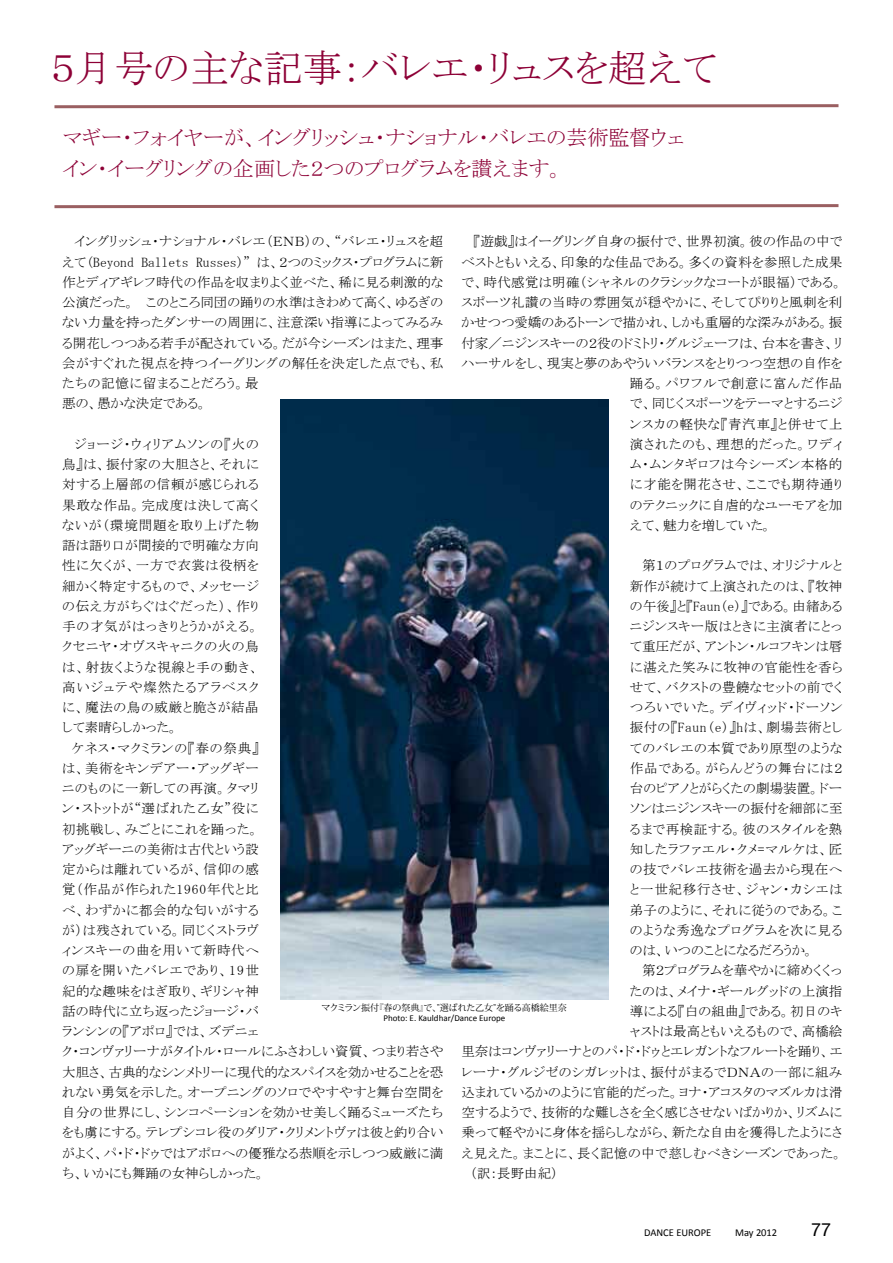
<style>
.page{position:relative;width:893px;height:1263px;background:#fff}
.page>*{position:absolute;margin:0;border:0;box-sizing:border-box;transform-origin:0 0}
.t1{font:39px "MS P Mincho";color:#8d0036}
.t2{font:21px/31.5px "MS P Mincho";color:#8d0036}
.t3{font:18px "Helvetica Neue";color:#000}
.t4{font:13.5px/20.2px "MS P Mincho";letter-spacing:.025em;color:#000}
.t5{font:13.5px "MS P Mincho";color:#000}
.t6{font:13.5px "MS Mincho";color:#000}
.t7{font:13.5px "MS P Mincho";letter-spacing:.045em;color:#000}
.t8{font:13.5px "MS P Mincho";letter-spacing:.005em;color:#000}
.t9{font:13.5px "MS P Mincho";letter-spacing:.055em;color:#000}
.t10{font:13.5px "MS P Mincho";letter-spacing:.06em;color:#000}
.t11{font:10.5px "Calibri";color:#000}
.t12{font:9px "Koz Min Pro";letter-spacing:-.01em;color:#000}
.t13{font:9px "Calibri";color:#000}
.s1{font-family:"MS Mincho"}
.s2{font-family:"MS P Mincho"}
</style>
<div class="page">
<img style="left:280px;top:400px;width:329px;height:599px">
<svg style="left:54px;top:104px;width:785px;height:5px"></svg>
<svg style="left:54px;top:204px;width:785px;height:5px"></svg>
<h1 class="t1" style="left:50px;top:48px;width:668px">５月号の主な記事：バレエ・リュスを超えて</h1>
<h2 class="t2" style="left:63px;top:121px;width:623px">マギー・フォイヤーが、イングリッシュ・ナショナル・バレエの芸術監督ウェイン・イーグリングの企画した２つのプログラムを讃えます。</h2>
<p class="t4" style="left:474px;top:231px;width:370px">『遊戯』はイーグリング自身の振付で、世界初演。彼の作品の中で</p>
<p class="t4" style="left:461px;top:251px;width:383px">ベストともいえる、印象的な佳品である。多くの資料を参照した成果</p>
<p class="t4" style="left:461px;top:272px;width:383px">で、時代感覚は明確（シャネルのクラシックなコートが眼福）である。</p>
<p class="t4" style="left:461px;top:292px;width:383px">スポーツ礼讃の当時の雰囲気が穏やかに、そしてぴりりと風刺を利</p>
<p class="t5" style="left:461px;top:316px;width:383px">かせつつ愛嬌のあるトーンで描かれ、しかも重層的な深みがある。振</p>
<p class="t4" style="left:461px;top:332px;width:383px">付家／ニジンスキーの２役のドミトリ・グルジェーフは、台本を書き、リ</p>
<p class="t4" style="left:461px;top:353px;width:383px">ハーサルをし、現実と夢のあやういバランスをとりつつ空想の自作を</p>
<p class="t10" style="left:630px;top:376px;width:214px">踊る。パワフルで創意に富んだ作品</p>
<p class="t4" style="left:630px;top:393px;width:214px">で、同じくスポーツをテーマとするニジ</p>
<p class="t7" style="left:630px;top:417px;width:214px">ンスカの軽快な『青汽車』と併せて上</p>
<p class="t9" style="left:630px;top:437px;width:214px">演されたのも、理想的だった。ワディ</p>
<p class="t7" style="left:630px;top:457px;width:214px">ム・ムンタギロフは今シーズン本格的</p>
<p class="t4" style="left:630px;top:474px;width:214px">に才能を開花させ、ここでも期待通り</p>
<p class="t4" style="left:630px;top:494px;width:214px">のテクニックに自虐的なユーモアを加</p>
<p class="t5" style="left:630px;top:518px;width:144px">えて、魅力を増していた。</p>
<p class="t4" style="left:630px;top:555px;width:214px;text-align:justify;text-indent:12px">第１のプログラムでは、オリジナルと新作が続けて上演されたのは、『牧神の午後』と『<span class="s1">Faun(e)</span>』である。由緒あるニジンスキー版はときに主演者にとって重圧だが、アントン・ルコフキンは唇に湛えた笑みに牧神の官能性を香らせて、バクストの豊饒なセットの前でくつろいでいた。デイヴィッド・ドーソン振付の『<span class="s1">Faun(e)</span>』<span class="s1">h</span>は、劇場芸術としてのバレエの本質であり原型のような作品である。がらんどうの舞台には２台のピアノとがらくたの劇場装置。ドーソンはニジンスキーの振付を細部に至るまで再検証する。彼のスタイルを熟知したラファエル・クメ<span class="s1">=</span>マルケは、匠の技でバレエ技術を過去から現在へと一世紀移行させ、ジャン・カシエは弟子のように、それに従うのである。このような秀逸なプログラムを次に見るのは、いつのことになるだろうか。</p>
<p class="t4" style="left:642px;top:960px;width:202px">第２プログラムを華やかに締めくくっ</p>
<p class="t4" style="left:630px;top:980px;width:214px">たのは、メイナ・ギールグッドの上演指</p>
<p class="t4" style="left:630px;top:1001px;width:214px">導による『白の組曲』である。初日のキ</p>
<p class="t4" style="left:630px;top:1021px;width:214px">ャストは最高ともいえるもので、高橋絵</p>
<p class="t4" style="left:461px;top:1041px;width:383px">里奈はコンヴァリーナとのパ・ド・ドゥとエレガントなフルートを踊り、エ</p>
<p class="t4" style="left:461px;top:1061px;width:383px">レーナ・グルジゼのシガレットは、振付がまるでＤＮＡの一部に組み</p>
<p class="t8" style="left:461px;top:1085px;width:383px">込まれているかのように官能的だった。ヨナ・アコスタのマズルカは滑</p>
<p class="t4" style="left:461px;top:1102px;width:383px">空するようで、技術的な難しさを全く感じさせないばかりか、リズムに</p>
<p class="t4" style="left:461px;top:1122px;width:383px">乗って軽やかに身体を揺らしながら、新たな自由を獲得したようにさ</p>
<p class="t4" style="left:461px;top:1142px;width:383px">え見えた。まことに、長く記憶の中で慈しむべきシーズンであった。</p>
<p class="t4" style="left:461px;top:1163px;width:98px">　（訳：長野由紀）</p>
<p class="t4" style="left:74px;top:231px;width:370px">イングリッシュ・ナショナル・バレエ（ＥＮＢ）の、“バレエ・リュスを超</p>
<p class="t6" style="left:62px;top:255px;width:383px"><span class="s2">えて</span>(Beyond Ballets Russes)”<span class="s2">は、２つのミックス・プログラムに新</span></p>
<p class="t4" style="left:62px;top:272px;width:383px">作とディアギレフ時代の作品を収まりよく並べた、稀に見る刺激的な公演だった。 このところ同団の踊りの水準はきわめて高く、ゆるぎのない力量を持ったダンサーの周囲に、注意深い指導によってみるみる開花しつつある若手が配されている。だが今シーズンはまた、理事会がすぐれた視点を持つイーグリングの解任を決定した点でも、私たちの記憶に留まることだろう。最<br>悪の、愚かな決定である。</p>
<p class="t4" style="left:62px;top:434px;width:383px;text-indent:12px">ジョージ・ウィリアムソンの『火の<br>鳥』は、振付家の大胆さと、それに<br>対する上層部の信頼が感じられる<br>果敢な作品。完成度は決して高く<br>ないが（環境問題を取り上げた物<br>語は語り口が間接的で明確な方向<br>性に欠くが、一方で衣裳は役柄を<br>細かく特定するもので、メッセージ<br>の伝え方がちぐはぐだった）、作り<br>手の才気がはっきりとうかがえる。<br>クセニヤ・オヴスキャニクの火の鳥<br>は、射抜くような視線と手の動き、<br>高いジュテや燦然たるアラベスク<br>に、魔法の鳥の威厳と脆さが結晶<br>して素晴らしかった。<br>　ケネス・マクミランの『春の祭典』<br>は、美術をキンデアー・アッグギー<br>ニのものに一新しての再演。タマリ<br>ン・ストットが“選ばれた乙女”役に<br>初挑戦し、みごとにこれを踊った。<br>アッグギーニの美術は古代という設<br>定からは離れているが、信仰の感<br>覚（作品が作られた<span class="s1">1960</span>年代と比<br>べ、わずかに都会的な匂いがする<br>が）は残されている。同じくストラヴ<br>ィンスキーの曲を用いて新時代へ<br>の扉を開いたバレエであり、<span class="s1">19</span>世<br>紀的な趣味をはぎ取り、ギリシャ神<br>話の時代に立ち返ったジョージ・バ<br>ランシンの『アポロ』では、ズデニェ<br>ク・コンヴァリーナがタイトル・ロールにふさわしい資質、つまり若さや大胆さ、古典的なシンメトリーに現代的なスパイスを効かせることを恐れない勇気を示した。オープニングのソロでやすやすと舞台空間を自分の世界にし、シンコペーションを効かせ美しく踊るミューズたちをも虜にする。テレプシコレ役のダリア・クリメントヴァは彼と釣り合いがよく、パ・ド・ドゥではアポロへの優雅なる恭順を示しつつ威厳に満ち、いかにも舞踊の女神らしかった。</p>
<p class="t12" style="left:322px;top:1001px;width:247px">マクミラン振付『春の祭典』で、”選ばれた乙女”を踊る高橋絵里奈</p>
<p class="t13" style="left:383px;top:1013px;width:123px">Photo: E. Kauldhar/Dance Europe</p>
<p class="t11" style="left:644px;top:1225px;width:69px">DANCE EUROPE</p>
<p class="t11" style="left:735px;top:1225px;width:44px">May 2012</p>
<h3 class="t3" style="left:811px;top:1214px;width:22px">77</h3>
</div>
